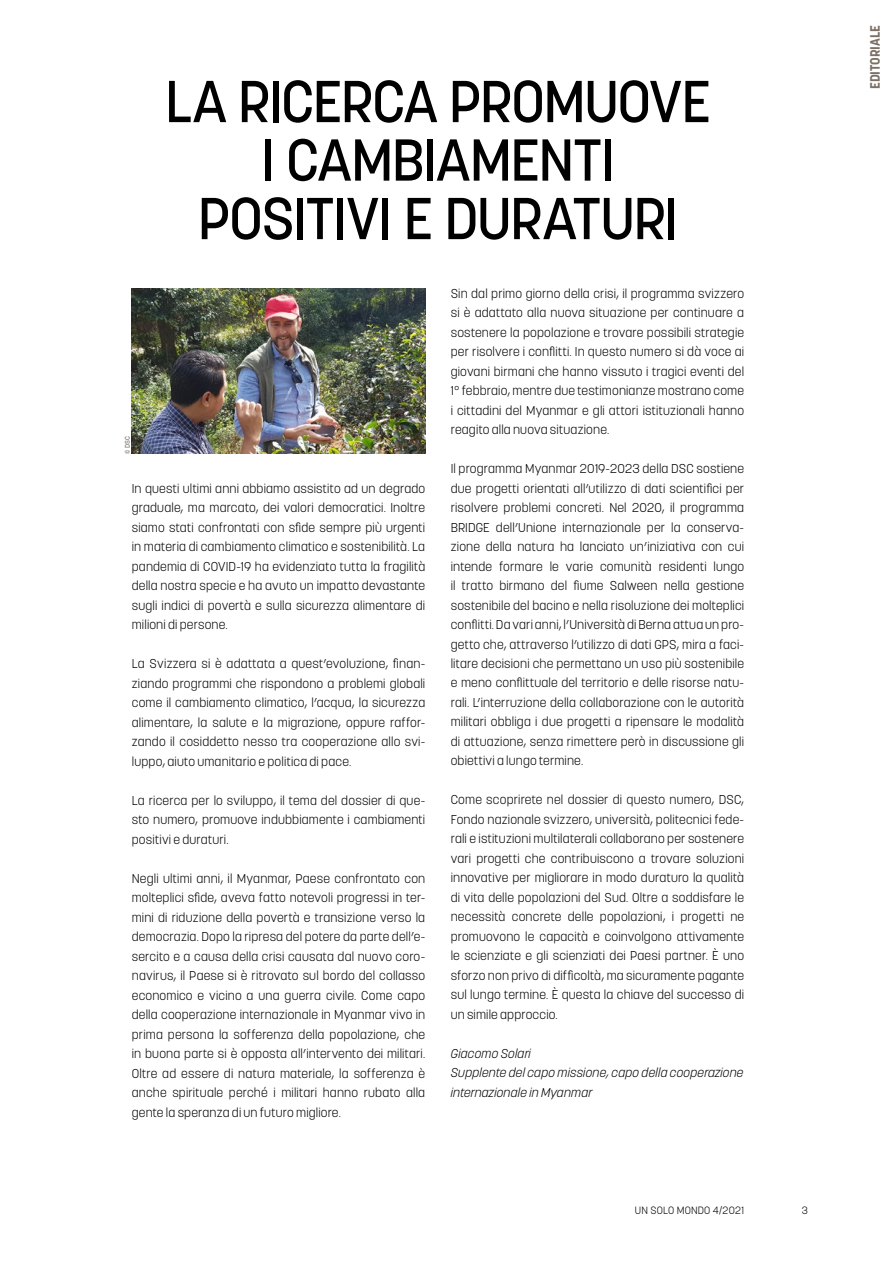
<style>
.page{position:relative;width:893px;height:1263px;background:#fff}
.page>*{position:absolute;margin:0;border:0;box-sizing:border-box;transform-origin:0 0}
.t1{font:500 58.5px/58.5px "Korolev";letter-spacing:-.03em;color:#000;text-align:center}
.t2{font:700 13.5px "Korolev";letter-spacing:-.01em;color:#7c6f66}
.t3{font:300 12.75px/19.5px "Korolev";letter-spacing:.01em;color:#000;text-align:justify}
.t4{font:italic 300 12.75px/19.5px "Korolev";letter-spacing:.01em;color:#000}
.t5{font:300 10.5px "Korolev";letter-spacing:.02em;color:#000}
.t6{font:500 6.75px "Korolev";color:#7c6f66}
</style>
<div class="page">
<img style="left:132px;top:289px;width:293px;height:165px">
<h1 class="t1" style="left:165px;top:72px;width:548px">LA RICERCA PROMUOVE<br>I CAMBIAMENTI<br>POSITIVI E DURATURI</h1>
<p class="t6" style="left:123px;top:454px;width:19px;rotate:-90deg">© DSC</p>
<p class="t3" style="left:132px;top:478px;width:295px">In questi ultimi anni abbiamo assistito ad un degrado graduale, ma marcato, dei valori democratici. Inoltre siamo stati confrontati con sfide sempre più urgenti in materia di cambiamento climatico e sostenibilità. La pandemia di COVID-19 ha evidenziato tutta la fragilità della nostra specie e ha avuto un impatto devastante sugli indici di povertà e sulla sicurezza alimentare di milioni di persone.</p>
<p class="t3" style="left:132px;top:654px;width:295px">La Svizzera si è adattata a quest’evoluzione, finan&shy;ziando programmi che rispondono a problemi globali come il cambiamento climatico, l’acqua, la sicurezza alimentare, la salute e la migrazione, oppure raffor&shy;zando il cosiddetto nesso tra cooperazione allo svi&shy;luppo, aiuto umanitario e politica di pace.</p>
<p class="t3" style="left:132px;top:790px;width:295px">La ricerca per lo sviluppo, il tema del dossier di que&shy;sto numero, promuove indubbiamente i cambiamenti positivi e duraturi.</p>
<p class="t3" style="left:132px;top:868px;width:295px">Negli ultimi anni, il Myanmar, Paese confrontato con molteplici sfide, aveva fatto notevoli progressi in ter&shy;mini di riduzione della povertà e transizione verso la democrazia. Dopo la ripresa del potere da parte dell’e&shy;sercito e a causa della crisi causata dal nuovo coro&shy;navirus, il Paese si è ritrovato sul bordo del collasso economico e vicino a una guerra civile. Come capo della cooperazione internazionale in Myanmar vivo in prima persona la sofferenza della popolazione, che in buona parte si è opposta all’intervento dei militari.<br>Oltre ad essere di natura materiale, la sofferenza è anche spirituale perché i militari hanno rubato alla gente la speranza di un futuro migliore.</p>
<p class="t3" style="left:451px;top:283px;width:295px">Sin dal primo giorno della crisi, il programma svizzero si è adattato alla nuova situazione per continuare a sostenere la popolazione e trovare possibili strategie per risolvere i conflitti. In questo numero si dà voce ai giovani birmani che hanno vissuto i tragici eventi del 1° febbraio, mentre due testimonianze mostrano come i cittadini del Myanmar e gli attori istituzionali hanno reagito alla nuova situazione.</p>
<p class="t3" style="left:451px;top:459px;width:295px">Il programma Myanmar 2019-2023 della DSC sostiene due progetti orientati all’utilizzo di dati scientifici per risolvere problemi concreti. Nel 2020, il programma BRIDGE dell’Unione internazionale per la conserva&shy;zione della natura ha lanciato un’iniziativa con cui intende formare le varie comunità residenti lungo il tratto birmano del fiume Salween nella gestione sostenibile del bacino e nella risoluzione dei molteplici conflitti. Da vari anni, l’Università di Berna attua un pro&shy;getto che, attraverso l’utilizzo di dati GPS, mira a faci&shy;litare decisioni che permettano un uso più sostenibile e meno conflittuale del territorio e delle risorse natu&shy;rali. L’interruzione della collaborazione con le autorità militari obbliga i due progetti a ripensare le modalità di attuazione, senza rimettere però in discussione gli obiettivi a lungo termine.</p>
<p class="t3" style="left:451px;top:790px;width:295px">Come scoprirete nel dossier di questo numero, DSC, Fondo nazionale svizzero, università, politecnici fede&shy;rali e istituzioni multilaterali collaborano per sostenere vari progetti che contribuiscono a trovare soluzioni innovative per migliorare in modo duraturo la qualità di vita delle popolazioni del Sud. Oltre a soddisfare le necessità concrete delle popolazioni, i progetti ne promuovono le capacità e coinvolgono attivamente le scienziate e gli scienziati dei Paesi partner. È uno sforzo non privo di difficoltà, ma sicuramente pagante sul lungo termine. È questa la chiave del successo di un simile approccio.</p>
<p class="t4" style="left:451px;top:1044px;width:294px">Giacomo Solari<br>Supplente del capo missione, capo della cooperazione internazionale in Myanmar</p>
<p class="t5" style="left:635px;top:1204px;width:111px">UN SOLO MONDO 4/2021</p>
<p class="t5" style="left:802px;top:1204px;width:8px">3</p>
<p class="t2" style="left:866px;top:89px;width:65px;rotate:-90deg">EDITORIALE</p>
</div>
